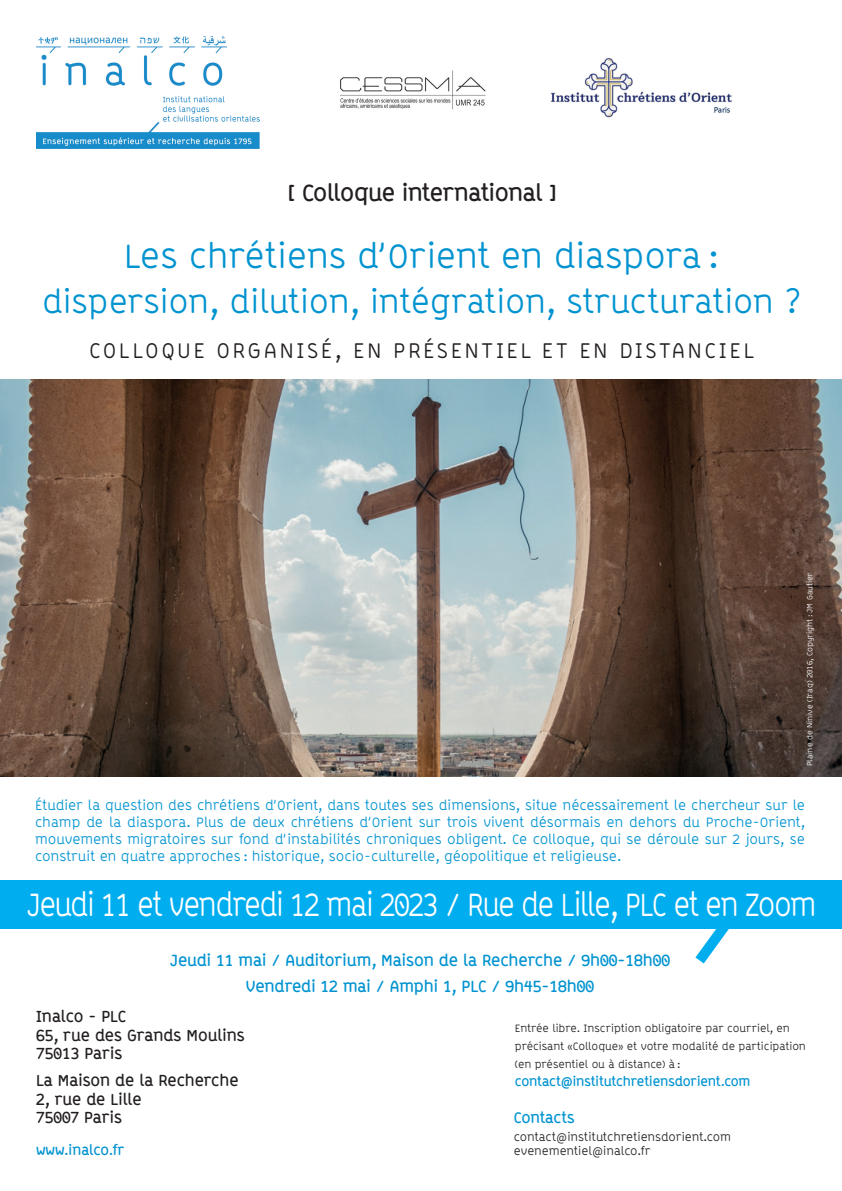
<style>
.page{position:relative;width:842px;height:1191px;background:#fff}
.page>*{position:absolute;margin:0;border:0;box-sizing:border-box;transform-origin:0 0}
.t1{font:35px "ABB Line";color:#0093d0}
.t2{font:33.3px "ABB Line";letter-spacing:-.055em;color:#fff;scale:.87 1}
.t3{font:33px "ABB Line";color:#0093d0}
.t4{font:700 23px "ABB Line";letter-spacing:-.015em;color:#231f20}
.t5{font:22px "ABB Line";letter-spacing:.11em;color:#231f20}
.t6{font:700 16px/26.4px "ABB Line";color:#0093d0;text-align:center}
.t7{font:700 15.8px/18.4px "ABB Line";letter-spacing:.005em;color:#231f20}
.t8{font:700 15px "ABB Line";letter-spacing:-.015em;color:#0093d0}
.t9{font:14px/16.8px "ABB Line";color:#0093d0;text-align:justify}
.t10{font:700 14px "ABB Line";letter-spacing:.005em;color:#0093d0}
.t11{font:700 13px "ABB Line";letter-spacing:-.01em;color:#0093d0}
.t12{font:12px/14.4px "ABB Line";letter-spacing:-.005em;color:#231f20}
.t13{font:11px/18px "ABB Line";color:#231f20}
.t14{font:8px "ABB Line";color:#fff}
</style>
<div class="page">
<div style="left:0;top:880px;width:842px;height:48px;background:#00aeef"></div>
<svg style="left:695px;top:928px;width:37px;height:35px"></svg>
<img style="left:36px;top:36px;width:224px;height:112px">
<img style="left:340px;top:70px;width:146px;height:40px">
<img style="left:551px;top:58px;width:181px;height:60px">
<img style="left:0;top:380px;width:842px;height:397px">
<h3 class="t4" style="left:287px;top:179px;width:271px">[ Colloque international ]</h3>
<h1 class="t1" style="left:124px;top:236px;width:596px">Les chrétiens d’Orient en diaspora :</h1>
<h3 class="t3" style="left:42px;top:282px;width:759px">dispersion, dilution, intégration, structuration ?</h3>
<h3 class="t5" style="left:89px;top:338px;width:667px">COLLOQUE ORGANISÉ, EN PRÉSENTIEL ET EN DISTANCIEL</h3>
<p class="t14" style="left:805px;top:766px;width:195px;rotate:-90deg">Plaine de Ninive (Iraq) 2016, Copyright : JM Gautier</p>
<p class="t9" style="left:35px;top:797px;width:771px">Étudier la question des chrétiens d’Orient, dans toutes ses dimensions, situe nécessairement le chercheur sur le champ de la diaspora. Plus de deux chrétiens d’Orient sur trois vivent désormais en dehors du Proche-Orient, mouvements migratoires sur fond d’instabilités chroniques obligent. Ce colloque, qui se déroule sur 2 jours, se construit en quatre approches : historique, socio-culturelle, géopolitique et religieuse.</p>
<h2 class="t2" style="left:26px;top:885px;width:910px">Jeudi 11 et vendredi 12 mai 2023 / Rue de Lille, PLC et en Zoom</h2>
<p class="t6" style="left:170px;top:947px;width:502px">Jeudi 11 mai / Auditorium, Maison de la Recherche / 9h00-18h00<br>Vendredi 12 mai / Amphi 1, PLC / 9h45-18h00</p>
<p class="t7" style="left:36px;top:1007px;width:210px">Inalco - PLC<br>65, rue des Grands Moulins<br>75013 Paris</p>
<p class="t7" style="left:36px;top:1071px;width:204px">La Maison de la Recherche<br>2, rue de Lille<br>75007 Paris</p>
<p class="t10" style="left:36px;top:1141px;width:90px">www.inalco.fr</p>
<p class="t13" style="left:515px;top:1019px;width:292px">Entrée libre. Inscription obligatoire par courriel, en précisant «Colloque» et votre modalité de participation (en présentiel ou à distance) à :</p>
<p class="t11" style="left:515px;top:1073px;width:237px">contact@institutchretiensdorient.com</p>
<p class="t8" style="left:514px;top:1109px;width:62px">Contacts</p>
<p class="t12" style="left:514px;top:1129px;width:219px">contact@institutchretiensdorient.com evenementiel@inalco.fr</p>
</div>
